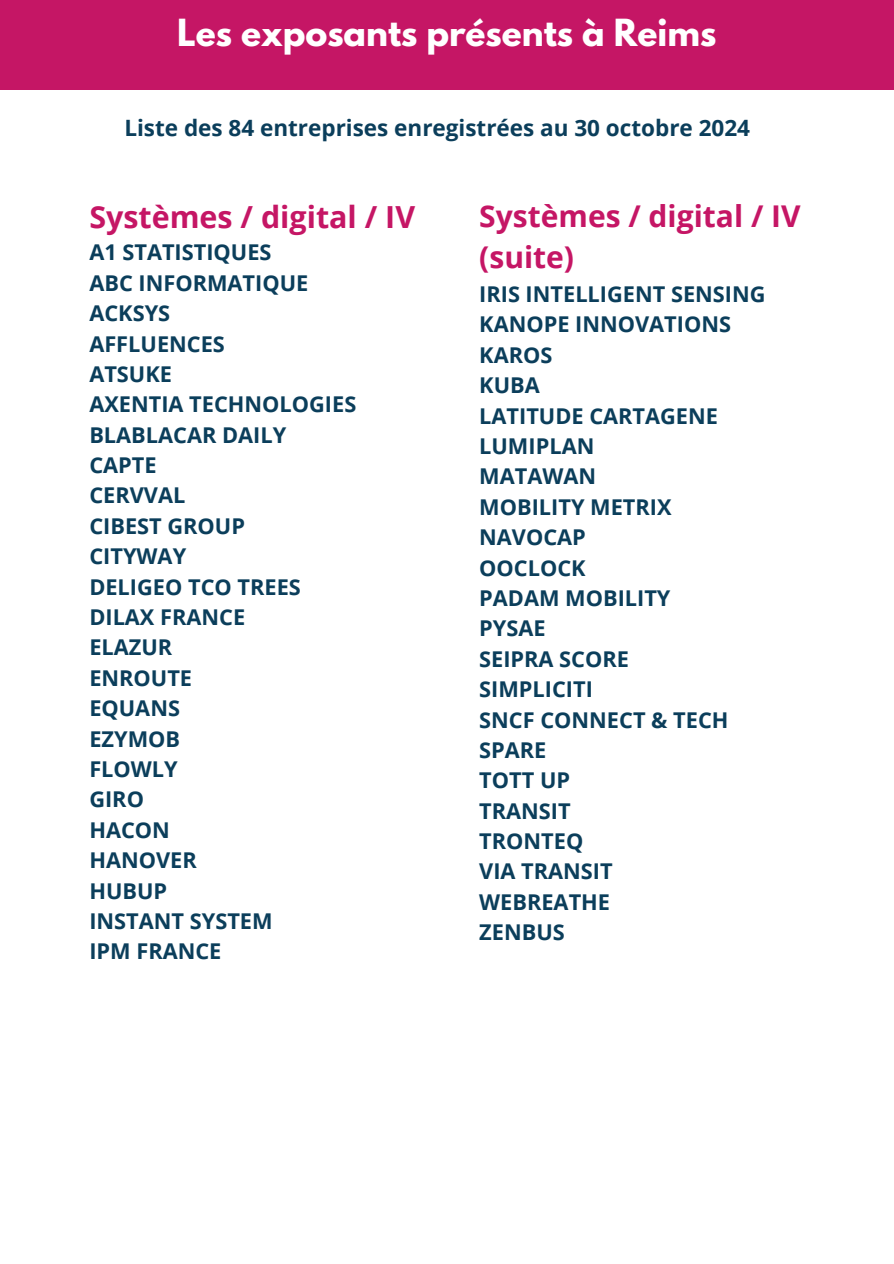
<style>
.page{position:relative;width:894px;height:1264px;background:#fff}
.page>*{position:absolute;margin:0;border:0;box-sizing:border-box;transform-origin:0 0}
.t1{font:700 33.15px "League Spartan";color:#fff}
.t2{font:700 30.45px "Open Sans";color:#c51665}
.t3{font:700 30px/41.7px "Open Sans";color:#c51665}
.t4{font:700 22.5px "Open Sans";color:#0b3e5b}
.t5{font:700 21.75px/30.3px "Open Sans";color:#0b3e5b}
</style>
<div class="page">
<div style="left:0;top:0;width:893px;height:89px;background:#c51665"></div>
<h1 class="t1" style="left:177px;top:16px;width:540px">Les exposants présents à Reims</h1>
<h1 class="t4" style="left:124px;top:112px;width:627px">Liste des 84 entreprises enregistrées au 30 octobre 2024</h1>
<p class="t2" style="left:89px;top:195px;width:327px">Systèmes / digital / IV</p>
<p class="t5" style="left:89px;top:237px;width:268px">A1 STATISTIQUES<br>ABC INFORMATIQUE<br>ACKSYS<br>AFFLUENCES<br>ATSUKE<br>AXENTIA TECHNOLOGIES<br>BLABLACAR DAILY<br>CAPTE<br>CERVVAL<br>CIBEST GROUP<br>CITYWAY<br>DELIGEO TCO TREES<br>DILAX FRANCE<br>ELAZUR<br>ENROUTE<br>EQUANS<br>EZYMOB<br>FLOWLY<br>GIRO<br>HACON<br>HANOVER<br>HUBUP<br>INSTANT SYSTEM<br>IPM FRANCE</p>
<h1 class="t3" style="left:479px;top:194px;width:323px">Systèmes / digital / IV (suite)</h1>
<h1 class="t5" style="left:479px;top:278px;width:288px">IRIS INTELLIGENT SENSING<br>KANOPE INNOVATIONS<br>KAROS<br>KUBA<br>LATITUDE CARTAGENE<br>LUMIPLAN<br>MATAWAN<br>MOBILITY METRIX<br>NAVOCAP<br>OOCLOCK<br>PADAM MOBILITY<br>PYSAE<br>SEIPRA SCORE<br>SIMPLICITI<br>SNCF CONNECT &amp; TECH<br>SPARE<br>TOTT UP<br>TRANSIT<br>TRONTEQ<br>VIA TRANSIT<br>WEBREATHE<br>ZENBUS</h1>
</div>
